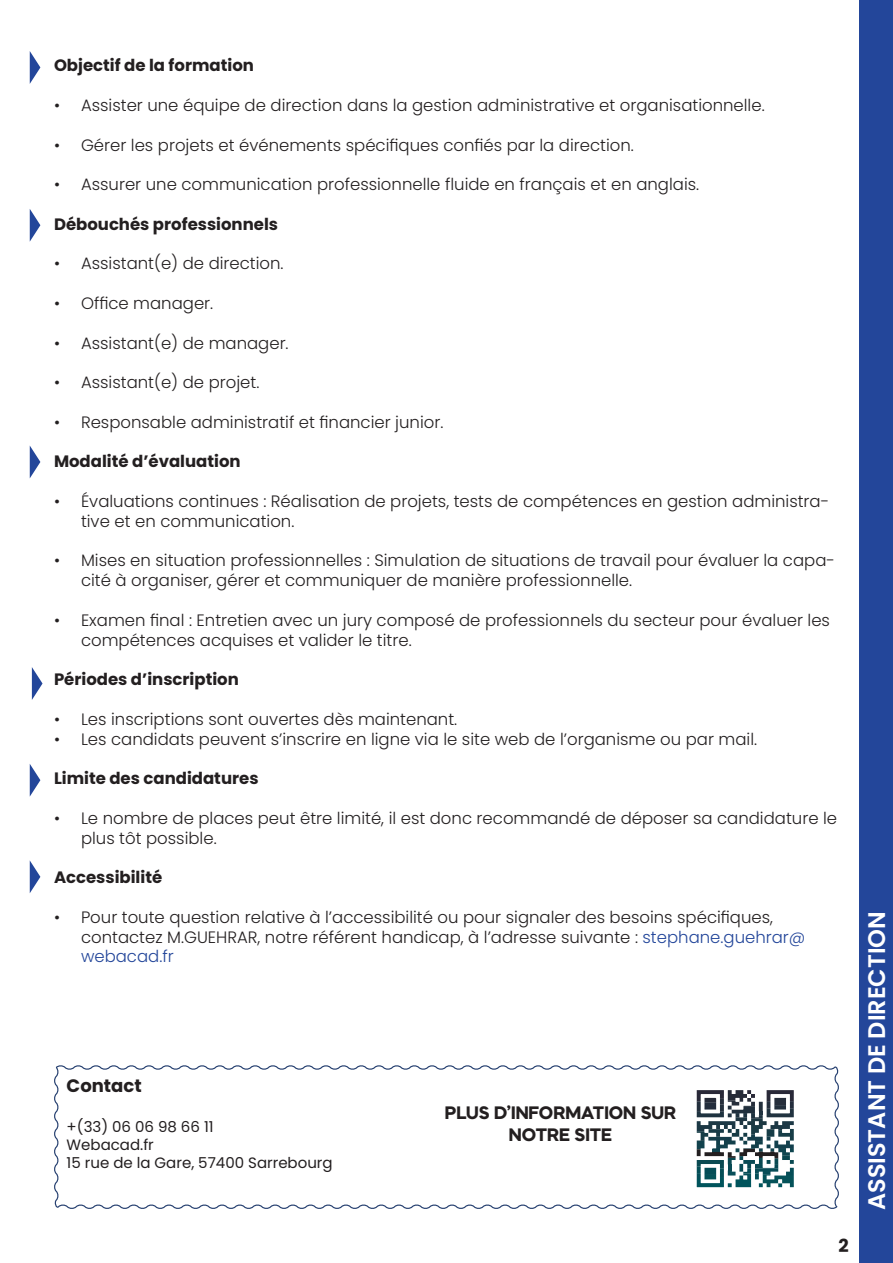
<style>
.page{position:relative;width:893px;height:1263px;background:#fff}
.page>*{position:absolute;margin:0;border:0;box-sizing:border-box;transform-origin:0 0}
.t1{font:600 24px "Poppins";color:#fff}
.t2{font:700 18px/21.6px "Mazzard H";color:#231f20;text-align:center}
.t3{font:700 18px "Poppins";color:#231f20}
.t4{font:300 16.5px/19.8px "Poppins";color:#231f20}
.t5{font:700 16.5px "Poppins";color:#231f20}
.t6{font:15px "Poppins";color:#231f20}
.s1{color:#23469a}
</style>
<div class="page">
<div style="left:859px;top:0;width:34px;height:1263px;background:#23469a"></div>
<svg style="left:54px;top:1065px;width:785px;height:144px"></svg>
<svg style="left:689px;top:1082px;width:112px;height:113px"></svg>
<svg style="left:30px;top:51px;width:10px;height:33px"></svg>
<svg style="left:30px;top:209px;width:10px;height:32px"></svg>
<svg style="left:32px;top:667px;width:11px;height:33px"></svg>
<svg style="left:30px;top:764px;width:10px;height:32px"></svg>
<svg style="left:30px;top:861px;width:10px;height:32px"></svg>
<svg style="left:30px;top:446px;width:10px;height:32px"></svg>
<p class="t5" style="left:54px;top:56px;width:201px">Objectif de la formation</p>
<p class="t4" style="left:54px;top:95px;width:712px">• Assister une équipe de direction dans la gestion administrative et organisationnelle.</p>
<p class="t4" style="left:54px;top:135px;width:581px">• Gérer les projets et événements spécifiques confiés par la direction.</p>
<p class="t4" style="left:54px;top:175px;width:647px">• Assurer une communication professionnelle fluide en français et en anglais.</p>
<p class="t5" style="left:54px;top:214px;width:226px">Débouchés professionnels</p>
<p class="t4" style="left:54px;top:254px;width:231px">• Assistant(e) de direction.</p>
<p class="t4" style="left:54px;top:293px;width:161px">• Office manager.</p>
<p class="t4" style="left:54px;top:333px;width:236px">• Assistant(e) de manager.</p>
<p class="t4" style="left:54px;top:373px;width:207px">• Assistant(e) de projet.</p>
<p class="t4" style="left:54px;top:412px;width:391px">• Responsable administratif et financier junior.</p>
<p class="t5" style="left:54px;top:452px;width:188px">Modalité d’évaluation</p>
<p class="t4" style="left:81px;top:491px;width:750px;text-indent:-27px">• Évaluations continues : Réalisation de projets, tests de compétences en gestion administra&shy;tive et en communication.</p>
<p class="t4" style="left:81px;top:551px;width:755px;text-indent:-27px">• Mises en situation professionnelles : Simulation de situations de travail pour évaluer la capa&shy;cité à organiser, gérer et communiquer de manière professionnelle.</p>
<p class="t4" style="left:81px;top:610px;width:750px;text-indent:-27px">• Examen final : Entretien avec un jury composé de professionnels du secteur pour évaluer les compétences acquises et valider le titre.</p>
<p class="t5" style="left:54px;top:670px;width:186px">Périodes d’inscription</p>
<p class="t4" style="left:54px;top:709px;width:405px">• Les inscriptions sont ouvertes dès maintenant.</p>
<p class="t4" style="left:54px;top:729px;width:705px">• Les candidats peuvent s’inscrire en ligne via le site web de l’organisme ou par mail.</p>
<p class="t5" style="left:54px;top:769px;width:206px">Limite des candidatures</p>
<p class="t4" style="left:81px;top:808px;width:758px;text-indent:-27px">• Le nombre de places peut être limité, il est donc recommandé de déposer sa candidature le plus tôt possible.</p>
<p class="t5" style="left:54px;top:868px;width:110px">Accessibilité</p>
<p class="t4" style="left:81px;top:907px;width:726px;text-indent:-27px">• Pour toute question relative à l’accessibilité ou pour signaler des besoins spécifiques, contactez M.GUEHRAR, notre référent handicap, à l’adresse suivante : <span class="s1">stephane.guehrar@ webacad.fr</span></p>
<p class="t3" style="left:67px;top:1075px;width:77px">Contact</p>
<p class="t6" style="left:67px;top:1117px;width:149px">+(33) 06 06 98 66 11</p>
<p class="t6" style="left:67px;top:1135px;width:89px">Webacad.fr</p>
<p class="t6" style="left:67px;top:1153px;width:268px">15 rue de la Gare, 57400 Sarrebourg</p>
<p class="t2" style="left:445px;top:1102px;width:233px">PLUS D’INFORMATION SUR<br>NOTRE SITE</p>
<p class="t3" style="left:838px;top:1235px;width:12px">2</p>
<h1 class="t1" style="left:863px;top:1210px;width:301px;rotate:-90deg">ASSISTANT DE DIRECTION</h1>
</div>
